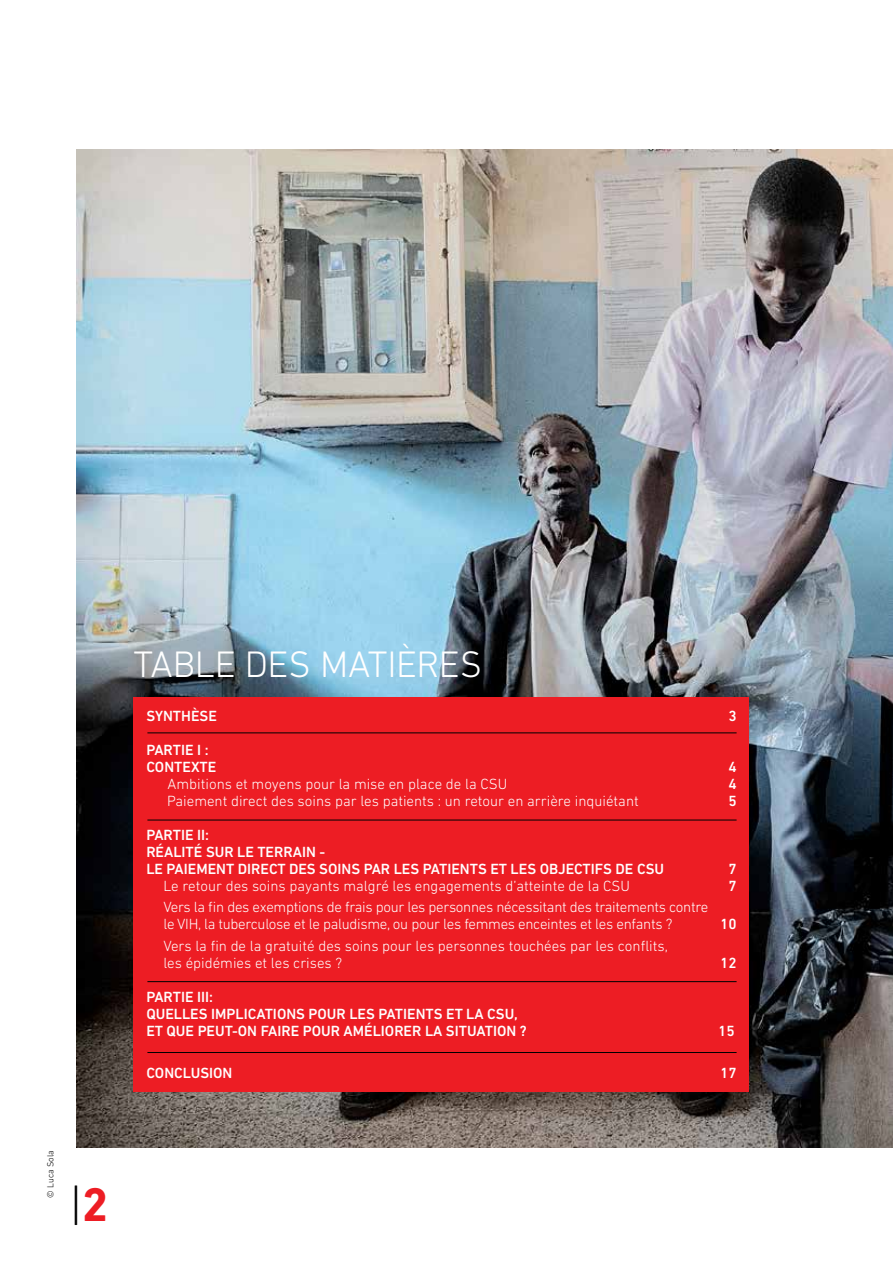
<style>
.page{position:relative;width:893px;height:1263px;background:#fff}
.page>*{position:absolute;margin:0;border:0;box-sizing:border-box;transform-origin:0 0}
.t1{font:300 48px "DIN Next LT Pro";color:#000}
.t2{font:300 37.5px "DIN Next LT Pro";letter-spacing:-.01em;color:#fff}
.t3{font:300 15px/17px "DIN Next LT Pro";color:#fff}
.t4{font:500 15px/17.1px "DIN Next LT Pro";color:#fff}
.t5{font:300 15px/17.1px "DIN Next LT Pro";letter-spacing:-.02em;color:#fff}
.t6{font:300 9px "DIN Next LT Pro";color:#000}
.s1{font-weight:700;color:#ed1d24}
</style>
<div class="page">
<img style="left:77px;top:150px;width:816px;height:998px">
<div style="left:134px;top:697px;width:615px;height:394px;background:#ed1d24"></div>
<hr style="left:147px;top:1052px;width:590px;height:1px;background:#000">
<hr style="left:147px;top:732px;width:590px;height:1px;background:#000">
<hr style="left:147px;top:820px;width:590px;height:1px;background:#000">
<hr style="left:147px;top:981px;width:590px;height:1px;background:#000">
<h2 class="t2" style="left:134px;top:642px;width:345px">Table des matières</h2>
<p class="t4" style="left:146px;top:707px;width:72px">SYNTHÈSE</p>
<p class="t4" style="left:728px;top:707px;width:10px">3</p>
<p class="t4" style="left:146px;top:741px;width:72px">PARTIE I :<br>CONTEXTE</p>
<p class="t4" style="left:728px;top:758px;width:10px">4</p>
<p class="t3" style="left:168px;top:775px;width:341px">Ambitions et moyens pour la mise en place de la CSU</p>
<p class="t4" style="left:728px;top:775px;width:10px">4</p>
<p class="t3" style="left:167px;top:792px;width:473px">Paiement direct des soins par les patients : un retour en arrière inquiétant</p>
<p class="t4" style="left:728px;top:792px;width:10px">5</p>
<p class="t4" style="left:146px;top:826px;width:499px">PARTIE II:<br>RÉALITÉ SUR LE TERRAIN -<br>LE PAIEMENT DIRECT DES SOINS PAR LES PATIENTS ET LES OBJECTIFS DE CSU</p>
<p class="t4" style="left:728px;top:860px;width:10px">7</p>
<p class="t3" style="left:163px;top:877px;width:468px">Le retour des soins payants malgré les engagements d’atteinte de la CSU</p>
<p class="t4" style="left:728px;top:877px;width:10px">7</p>
<p class="t5" style="left:163px;top:899px;width:546px">Vers la fin des exemptions de frais pour les personnes nécessitant des traitements contre le VI H, la tuberculose et le paludisme, ou pour les femmes enceintes et les enfants ?</p>
<p class="t4" style="left:720px;top:916px;width:18px">10</p>
<p class="t3" style="left:163px;top:937px;width:506px">Vers la fin de la gratuité des soins pour les personnes touchées par les conflits, les épidémies et les crises ?</p>
<p class="t4" style="left:146px;top:988px;width:382px;text-indent:35px">IE III:<br>QUELLES IMPLICATIONS POUR LES PATIENTS ET LA CSU,<br>ET QUE PEUT-ON FAIRE POUR AMÉLIORER LA SITUATION ?</p>
<p class="t4" style="left:146px;top:988px;width:10px">PART</p>
<p class="t4" style="left:720px;top:954px;width:18px">12</p>
<p class="t4" style="left:718px;top:1022px;width:18px">15</p>
<p class="t4" style="left:146px;top:1065px;width:88px">CONCLUSION</p>
<p class="t4" style="left:720px;top:1065px;width:18px">17</p>
<p class="t6" style="left:45px;top:1197px;width:49px;rotate:-90deg">© Luca Sola</p>
<h1 class="t1" style="left:70px;top:1177px;width:40px">|<span class="s1">2</span></h1>
</div>
